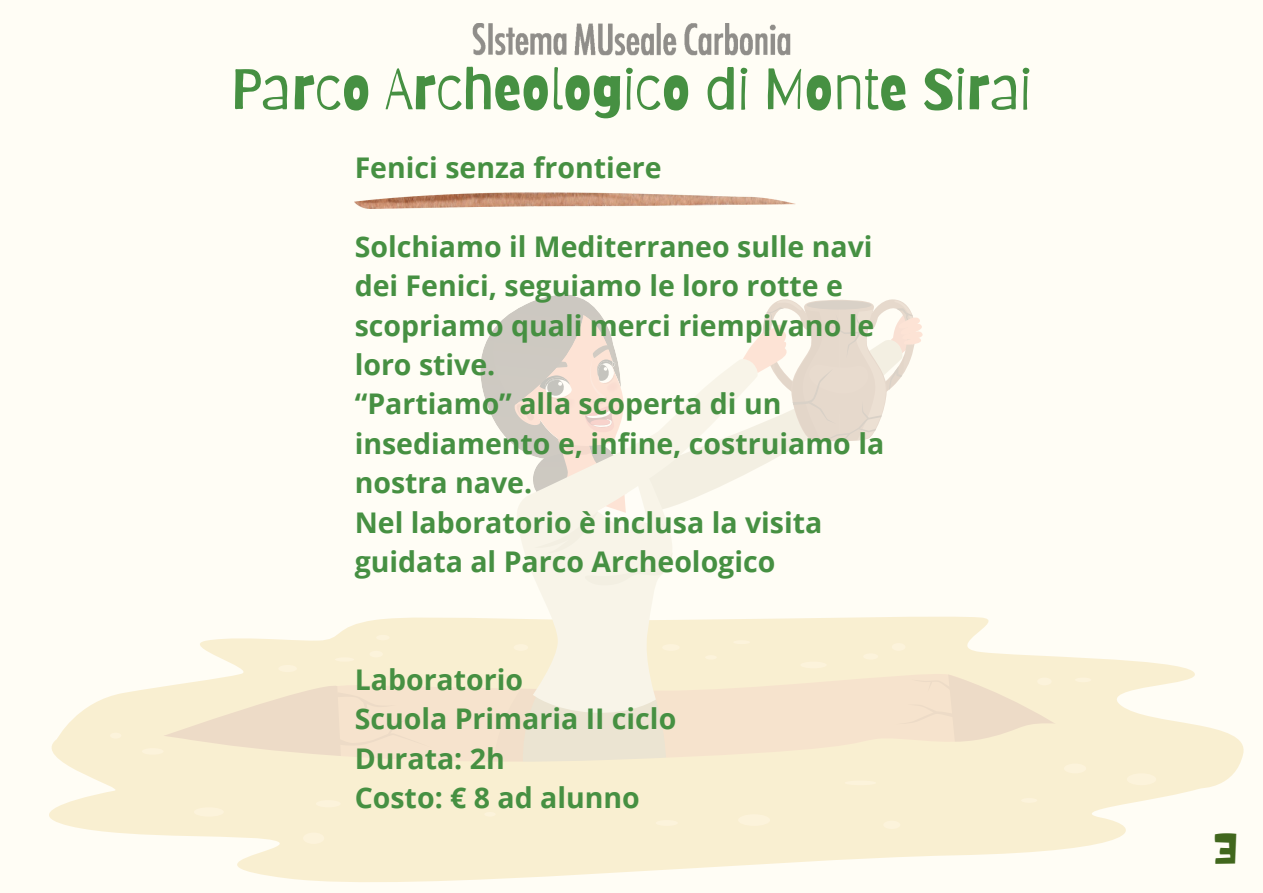
<style>
.page{position:relative;width:1263px;height:893px;background:#fffdf5}
.page>*{position:absolute;margin:0;border:0;box-sizing:border-box;transform-origin:0 0}
.t1{font:57px "Barriecito";color:#469042}
.t2{font:40.28px "Noot";color:#41671d}
.t3{font:700 28.5px/39.4px "Open Sans";color:#469042}
</style>
<div class="page">
<svg style="left:75px;top:617px;width:1120px;height:100px"></svg>
<svg style="left:164px;top:672px;width:316px;height:45px;background:#f8edd4"></svg>
<svg style="left:49px;top:717px;width:1195px;height:165px;fill:#f9efd1"></svg>
<div style="left:316px;top:800px;width:25px;height:7px;background:#fcf3db;border-radius:50%"></div>
<hr style="left:484px;top:812px;width:12px;height:4px;background:#fcf3db;border-radius:50%">
<div style="left:142px;top:748px;width:22px;height:6px;background:#fcf3db;border-radius:50%"></div>
<div style="left:110px;top:732px;width:11px;height:6px;background:#fcf3db;border-radius:50%"></div>
<div style="left:303px;top:832px;width:21px;height:12px;background:#fcf3db;border-radius:50%"></div>
<div style="left:194px;top:807px;width:30px;height:9px;background:#fcf3db;border-radius:50%"></div>
<div style="left:738px;top:814px;width:32px;height:12px;background:#fcf3db;border-radius:50%"></div>
<div style="left:656px;top:820px;width:22px;height:6px;background:#fcf3db;border-radius:50%"></div>
<div style="left:883px;top:820px;width:17px;height:9px;background:#fcf3db;border-radius:50%"></div>
<div style="left:1021px;top:798px;width:16px;height:5px;background:#fcf3db;border-radius:50%"></div>
<div style="left:1127px;top:773px;width:29px;height:12px;background:#fcf3db;border-radius:50%"></div>
<div style="left:278px;top:665px;width:19px;height:7px;background:#fcf3db;border-radius:50%"></div>
<hr style="left:335px;top:657px;width:19px;height:4px;background:#fcf3db;border-radius:50%">
<div style="left:376px;top:635px;width:14px;height:5px;background:#fcf3db;border-radius:50%"></div>
<div style="left:369px;top:651px;width:14px;height:6px;background:#fcf3db;border-radius:50%"></div>
<hr style="left:461px;top:674px;width:17px;height:3px;background:#f5d385;border-radius:50%">
<svg style="left:164px;top:681px;width:269px;height:110px;background:#f5e7cd"></svg>
<svg style="left:480px;top:294px;width:669px;height:492px"></svg>
<img style="left:473px;top:24px;width:317px;height:31px">
<img style="left:355px;top:192px;width:441px;height:16px">
<p class="t1" style="left:231px;top:54px;width:801px">Parco Archeologico di Monte Sirai</p>
<h1 class="t3" style="left:355px;top:147px;width:308px">Fenici senza frontiere</h1>
<p class="t3" style="left:355px;top:226px;width:521px">Solchiamo il Mediterraneo sulle navi dei Fenici, seguiamo le loro rotte e scopriamo quali merci riempivano le loro stive.</p>
<p class="t3" style="left:355px;top:383px;width:531px">“Partiamo” alla scoperta di un insediamento e, infine, costruiamo la nostra nave.</p>
<p class="t3" style="left:355px;top:502px;width:469px">Nel laboratorio è inclusa la visita guidata al Parco Archeologico</p>
<p class="t3" style="left:355px;top:659px;width:170px">Laboratorio</p>
<p class="t3" style="left:355px;top:698px;width:323px">Scuola Primaria II ciclo</p>
<p class="t3" style="left:355px;top:738px;width:152px">Durata: 2h</p>
<p class="t3" style="left:355px;top:777px;width:287px">Costo: € 8 ad alunno</p>
<p class="t2" style="left:1213px;top:824px;width:28px">3</p>
</div>
